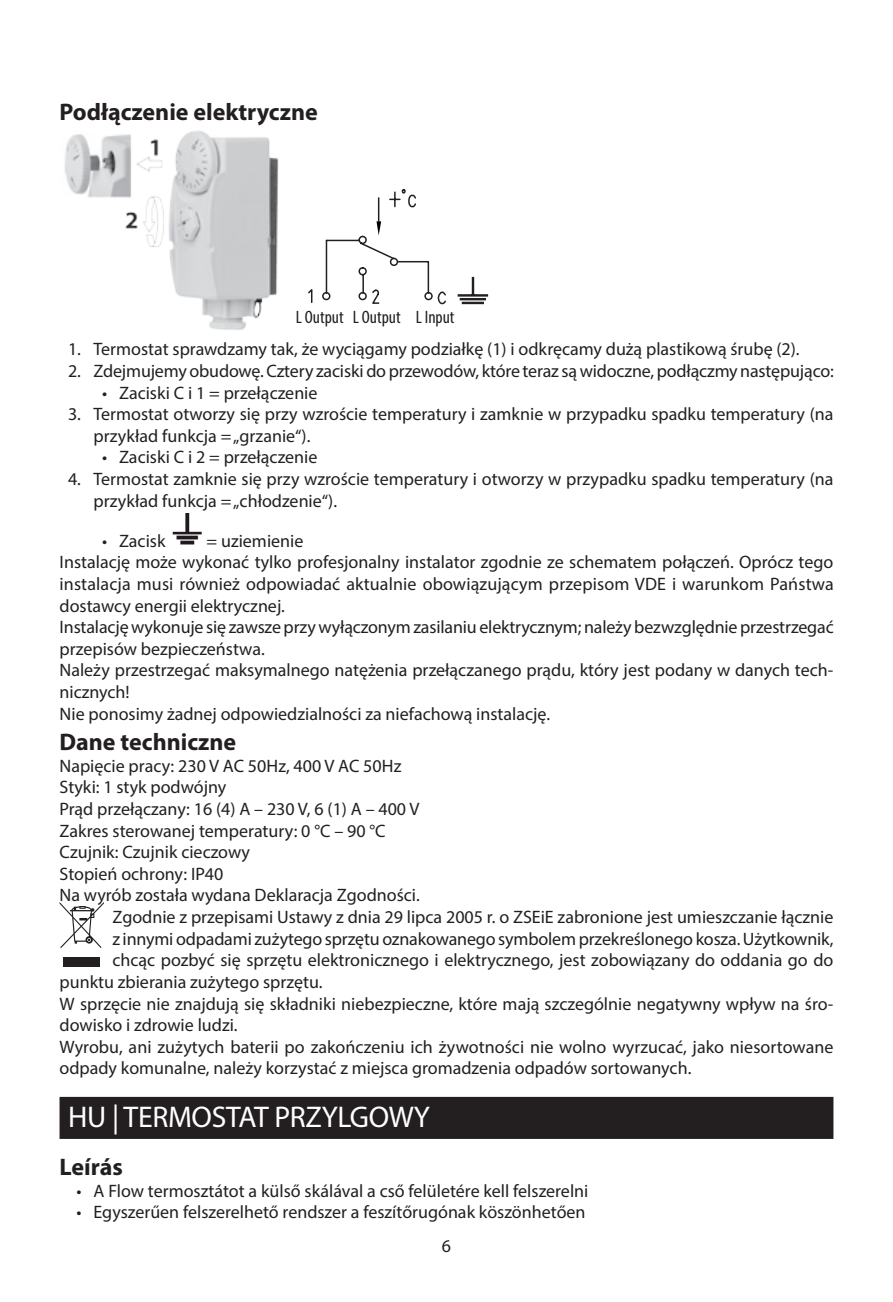
<style>
.page{position:relative;width:893px;height:1302px;background:#fff}
.page>*{position:absolute;margin:0;border:0;box-sizing:border-box;transform-origin:0 0}
.t1{font:30px "Myriad Pro";letter-spacing:-.01em;color:#fff}
.t2{font:700 24px "Myriad Pro";color:#231f20}
.t3{font:18px/21.6px "Myriad Pro";color:#231f20}
.t4{font:condensed 18px "Myriad Pro";color:#231f20}
</style>
<div class="page">
<div style="left:60px;top:1096px;width:773px;height:42px;background:#231f20"></div>
<img style="left:65px;top:130px;width:214px;height:200px">
<svg style="left:308px;top:188px;width:138px;height:117px"></svg>
<hr style="left:458px;top:294px;width:30px;height:2px;background:#231f20">
<svg style="left:472px;top:277px;width:2px;height:17px"></svg>
<hr style="left:460px;top:298px;width:26px;height:2px;background:#231f20">
<hr style="left:462px;top:302px;width:22px;height:2px;background:#231f20">
<img style="left:172px;top:513px;width:30px;height:32px">
<svg style="left:60px;top:902px;width:44px;height:45px"></svg>
<div style="left:63px;top:957px;width:37px;height:9px;background:#231f20"></div>
<h2 class="t2" style="left:60px;top:96px;width:260px">Podłączenie elektryczne</h2>
<p class="t4" style="left:296px;top:306px;width:160px">L Output L Output L Input</p>
<p class="t3" style="left:68px;top:338px;width:733px">1. Termostat sprawdzamy tak, że wyciągamy podziałkę (1) i odkręcamy dużą plastikową śrubę (2).</p>
<p class="t3" style="left:68px;top:360px;width:767px">2. Zdejmujemy obudowę. Cztery zaciski do przewodów, które teraz są widoczne, podłączmy następująco:</p>
<p class="t3" style="left:102px;top:381px;width:217px">• Zaciski C i 1 = przełączenie</p>
<p class="t3" style="left:94px;top:403px;width:741px;text-indent:-26px">3. Termostat otworzy się przy wzroście temperatury i zamknie w przypadku spadku temperatury (na przykład funkcja = „grzanie“).</p>
<p class="t3" style="left:102px;top:446px;width:217px">• Zaciski C i 2 = przełączenie</p>
<p class="t3" style="left:94px;top:468px;width:741px;text-indent:-26px">4. Termostat zamknie się przy wzroście temperatury i otworzy w przypadku spadku temperatury (na przykład funkcja = „chłodzenie“).</p>
<p class="t3" style="left:102px;top:529px;width:65px">• Zacisk</p>
<p class="t3" style="left:60px;top:529px;width:776px;text-indent:147px">= uziemienie<br>Instalację może wykonać tylko profesjonalny instalator zgodnie ze schematem połączeń. Oprócz tego instalacja musi również odpowiadać aktualnie obowiązującym przepisom VDE i warunkom Państwa dostawcy energii elektrycznej.<br>Instalację wykonuje się zawsze przy wyłączonym zasilaniu elektrycznym; należy bezwzględnie przestrzegać przepisów bezpieczeństwa.<br>Należy przestrzegać maksymalnego natężenia przełączanego prądu, który jest podany w danych tech&shy;nicznych!<br>Nie ponosimy żadnej odpowiedzialności za niefachową instalację.</p>
<h2 class="t2" style="left:60px;top:726px;width:178px">Dane techniczne</h2>
<p class="t3" style="left:60px;top:754px;width:343px">Napięcie pracy: 230 V AC 50Hz, 400 V AC 50Hz</p>
<p class="t3" style="left:60px;top:776px;width:168px">Styki: 1 styk podwójny</p>
<p class="t3" style="left:60px;top:797px;width:361px">Prąd przełączany: 16 (4) A – 230 V, 6 (1) A – 400 V</p>
<p class="t3" style="left:60px;top:819px;width:328px">Zakres sterowanej temperatury: 0 °C – 90 °C</p>
<p class="t3" style="left:60px;top:841px;width:192px">Czujnik: Czujnik cieczowy</p>
<p class="t3" style="left:60px;top:862px;width:165px">Stopień ochrony: IP40</p>
<p class="t3" style="left:60px;top:884px;width:362px">Na wyrób została wydana Deklaracja Zgodności.</p>
<p class="t3" style="left:112px;top:905px;width:723px">Zgodnie z przepisami Ustawy z dnia 29 lipca 2005 r. o ZSEiE zabronione jest umieszczanie łącznie</p>
<p class="t3" style="left:112px;top:927px;width:723px">z innymi odpadami zużytego sprzętu oznakowanego symbolem przekreślonego kosza. Użytkownik,</p>
<p class="t3" style="left:112px;top:949px;width:722px">chcąc pozbyć się sprzętu elektronicznego i elektrycznego, jest zobowiązany do oddania go do</p>
<p class="t3" style="left:60px;top:970px;width:264px">punktu zbierania zużytego sprzętu.</p>
<p class="t3" style="left:60px;top:992px;width:775px">W sprzęcie nie znajdują się składniki niebezpieczne, które mają szczególnie negatywny wpływ na śro-</p>
<p class="t3" style="left:60px;top:1013px;width:180px">dowisko i zdrowie ludzi.</p>
<p class="t3" style="left:60px;top:1035px;width:775px">Wyrobu, ani zużytych baterii po zakończeniu ich żywotności nie wolno wyrzucać, jako niesortowane</p>
<p class="t3" style="left:60px;top:1057px;width:633px">odpady komunalne, należy korzystać z miejsca gromadzenia odpadów sortowanych.</p>
<h1 class="t1" style="left:68px;top:1098px;width:363px">HU | TERMOSTAT PRZYLGOWY</h1>
<h2 class="t2" style="left:60px;top:1150px;width:65px">Leírás</h2>
<p class="t3" style="left:77px;top:1179px;width:513px">• A Flow termosztátot a külső skálával a cső felületére kell felszerelni</p>
<p class="t3" style="left:77px;top:1200px;width:510px">• Egyszerűen felszerelhető rendszer a feszítőrugónak köszönhetően</p>
<p class="t3" style="left:442px;top:1234px;width:11px">6</p>
</div>
